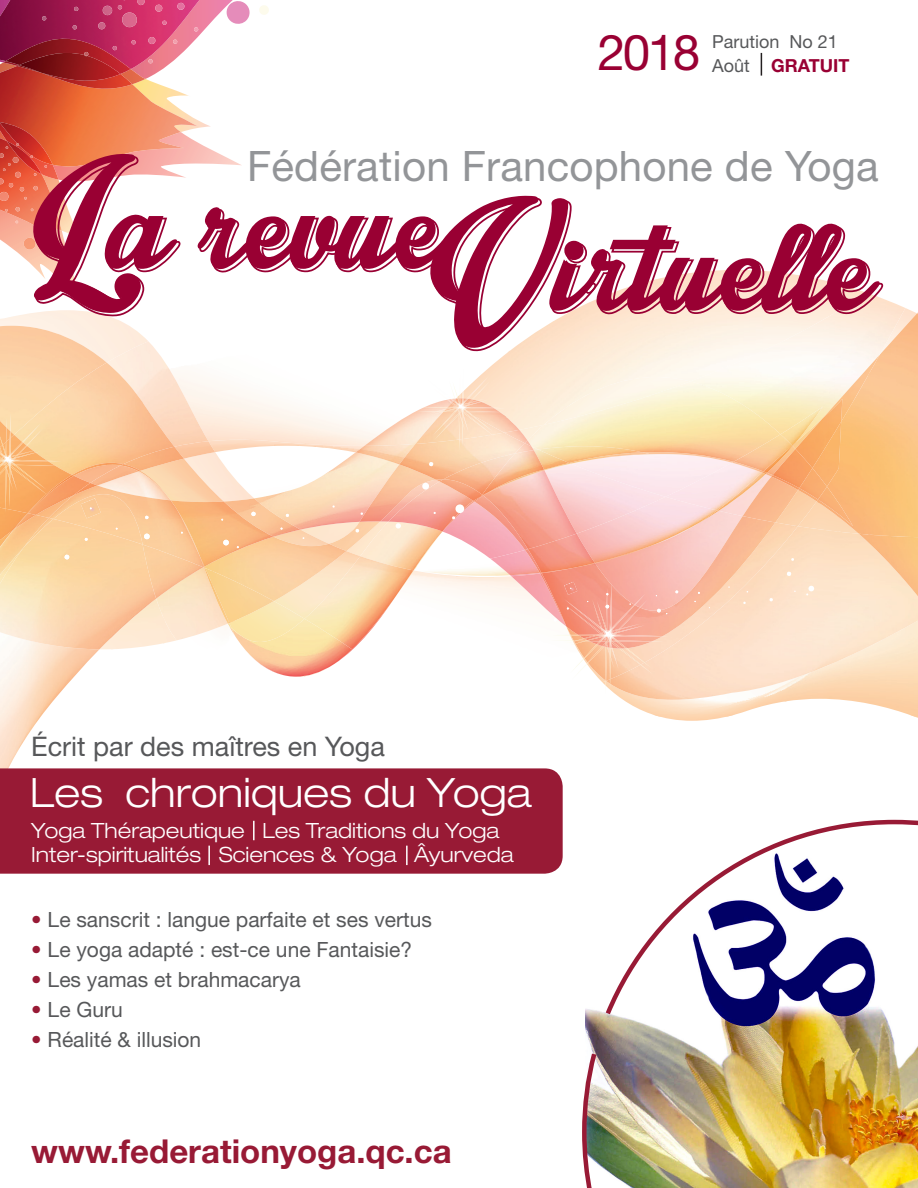
<style>
.page{position:relative;width:918px;height:1188px;background:#fff}
.page>*{position:absolute;margin:0;border:0;box-sizing:border-box;transform-origin:0 0}
.t1{font:200.1px "Intrique Script Personal Use";color:#903}
.t2{font:49.5px "Helvetica Neue LT Std";color:#903}
.t3{font:42px "Helvetica Neue LT Std";letter-spacing:.005em;color:#939598}
.t4{font:300 expanded 40.5px "Helvetica Neue LT Std";color:#fff}
.t5{font:700 33px "Helvetica Neue LT Std";color:#981a35}
.t6{font:27px "Helvetica Neue LT Std";color:#57585a}
.t7{font:21px "Helvetica Neue LT Std";color:#57585a}
.t8{font:300 expanded 21px/24px "Helvetica Neue LT Std";color:#fff}
.t9{font:18px "Helvetica Neue LT Std";color:#57585a}
.t10{font:700 18px "Helvetica Neue LT Std";color:#903}
.s1{font-weight:400;color:#57585a}
.s2{font-stretch:expanded;color:#981a35}
</style>
<div class="page">
<img style="left:489px;top:353px;width:21px;height:62px">
<img style="left:817px;top:503px;width:1px;height:23px">
<img style="left:163px;top:640px;width:14px;height:3px">
<img style="left:787px;top:700px;width:131px;height:14px">
<img style="left:602px;top:682px;width:185px;height:33px">
<img style="left:652px;top:714px;width:83px;height:7px">
<svg style="left:908px;top:714px;width:10px;height:4px"></svg>
<img style="left:506px;top:415px;width:13px;height:6px">
<img style="left:329px;top:530px;width:31px;height:21px">
<img style="left:229px;top:601px;width:45px;height:19px">
<img style="left:606px;top:526px;width:312px;height:174px">
<img style="left:859px;top:534px;width:59px;height:62px">
<img style="left:0;top:513px;width:13px;height:2px">
<img style="left:364px;top:412px;width:51px;height:9px">
<img style="left:413px;top:571px;width:1px;height:27px">
<img style="left:274px;top:551px;width:86px;height:68px">
<img style="left:301px;top:530px;width:28px;height:7px">
<img style="left:228px;top:537px;width:118px;height:64px">
<img style="left:798px;top:501px;width:19px;height:25px">
<img style="left:798px;top:490px;width:20px;height:11px">
<img style="left:0;top:353px;width:107px;height:60px">
<img style="left:208px;top:421px;width:633px;height:66px">
<img style="left:587px;top:522px;width:211px;height:159px">
<img style="left:107px;top:353px;width:101px;height:88px">
<img style="left:14px;top:363px;width:160px;height:100px">
<img style="left:0;top:435px;width:72px;height:78px">
<img style="left:0;top:649px;width:99px;height:119px">
<img style="left:14px;top:640px;width:142px;height:9px">
<img style="left:254px;top:452px;width:106px;height:78px">
<img style="left:359px;top:464px;width:77px;height:58px">
<img style="left:519px;top:425px;width:8px;height:5px">
<img style="left:506px;top:430px;width:21px;height:10px">
<img style="left:208px;top:440px;width:156px;height:12px">
<img style="left:356px;top:444px;width:43px;height:20px">
<img style="left:399px;top:433px;width:126px;height:47px">
<img style="left:215px;top:452px;width:39px;height:42px">
<img style="left:171px;top:459px;width:53px;height:35px">
<img style="left:204px;top:494px;width:97px;height:63px">
<img style="left:204px;top:500px;width:70px;height:67px">
<img style="left:174px;top:441px;width:41px;height:18px">
<img style="left:123px;top:447px;width:61px;height:24px">
<img style="left:442px;top:454px;width:69px;height:122px">
<img style="left:650px;top:462px;width:82px;height:1px">
<img style="left:483px;top:496px;width:7px;height:63px">
<img style="left:511px;top:575px;width:29px;height:52px">
<img style="left:762px;top:477px;width:36px;height:45px">
<img style="left:771px;top:477px;width:28px;height:13px">
<img style="left:542px;top:516px;width:233px;height:133px">
<img style="left:690px;top:299px;width:215px;height:144px">
<img style="left:823px;top:355px;width:57px;height:67px">
<img style="left:795px;top:399px;width:47px;height:69px">
<img style="left:231px;top:619px;width:121px;height:58px">
<img style="left:360px;top:522px;width:82px;height:44px">
<img style="left:305px;top:556px;width:108px;height:93px">
<img style="left:473px;top:502px;width:2px;height:30px">
<img style="left:388px;top:482px;width:85px;height:50px">
<img style="left:440px;top:479px;width:33px;height:22px">
<svg style="left:473px;top:495px;width:12px;height:7px"></svg>
<img style="left:444px;top:454px;width:37px;height:41px">
<img style="left:818px;top:487px;width:35px;height:39px">
<img style="left:799px;top:468px;width:28px;height:32px">
<img style="left:527px;top:381px;width:254px;height:81px">
<svg style="left:525px;top:440px;width:13px;height:10px"></svg>
<img style="left:515px;top:443px;width:19px;height:7px">
<img style="left:773px;top:449px;width:39px;height:39px">
<img style="left:538px;top:446px;width:104px;height:17px">
<img style="left:481px;top:450px;width:88px;height:46px">
<img style="left:482px;top:450px;width:62px;height:45px">
<img style="left:231px;top:636px;width:3px;height:19px">
<img style="left:0;top:515px;width:228px;height:125px">
<img style="left:204px;top:568px;width:25px;height:56px">
<img style="left:13px;top:513px;width:23px;height:17px">
<img style="left:14px;top:513px;width:14px;height:17px">
<img style="left:36px;top:515px;width:13px;height:3px">
<img style="left:72px;top:463px;width:51px;height:13px">
<img style="left:28px;top:476px;width:62px;height:39px">
<img style="left:28px;top:475px;width:46px;height:38px">
<img style="left:23px;top:518px;width:180px;height:81px">
<img style="left:139px;top:471px;width:31px;height:15px">
<img style="left:49px;top:486px;width:155px;height:81px">
<img style="left:174px;top:505px;width:31px;height:62px">
<img style="left:90px;top:465px;width:49px;height:21px">
<img style="left:121px;top:464px;width:19px;height:7px">
<img style="left:74px;top:483px;width:23px;height:12px">
<svg style="left:227px;top:620px;width:8px;height:16px"></svg>
<img style="left:414px;top:559px;width:96px;height:17px">
<img style="left:490px;top:463px;width:272px;height:112px">
<img style="left:732px;top:462px;width:30px;height:11px">
<img style="left:525px;top:497px;width:192px;height:76px">
<img style="left:528px;top:534px;width:67px;height:39px">
<img style="left:717px;top:473px;width:49px;height:38px">
<svg style="left:762px;top:471px;width:11px;height:6px"></svg>
<img style="left:595px;top:510px;width:124px;height:53px">
<img style="left:575px;top:563px;width:20px;height:5px">
<img style="left:781px;top:407px;width:42px;height:39px">
<svg style="left:792px;top:443px;width:4px;height:3px"></svg>
<svg style="left:413px;top:566px;width:4px;height:5px"></svg>
<img style="left:734px;top:434px;width:58px;height:37px">
<img style="left:763px;top:446px;width:30px;height:27px">
<img style="left:30px;top:460px;width:18px;height:1px">
<img style="left:5px;top:481px;width:10px;height:28px">
<svg style="left:47px;top:461px;width:15px;height:6px"></svg>
<img style="left:46px;top:463px;width:10px;height:3px">
<img style="left:27px;top:446px;width:3px;height:16px">
<img style="left:27px;top:453px;width:9px;height:5px">
<img style="left:7px;top:481px;width:4px;height:9px">
<svg style="left:33px;top:450px;width:8px;height:3px"></svg>
<img style="left:27px;top:451px;width:6px;height:4px">
<img style="left:27px;top:462px;width:19px;height:4px">
<img style="left:27px;top:423px;width:14px;height:6px">
<img style="left:11px;top:466px;width:35px;height:28px">
<img style="left:27px;top:429px;width:16px;height:17px">
<svg style="left:0;top:413px;width:27px;height:68px;background:#fac58b"></svg>
<img style="left:0;top:451px;width:15px;height:15px">
<svg style="left:417px;top:368px;width:89px;height:83px"></svg>
<img style="left:81px;top:498px;width:20px;height:20px">
<svg style="left:429px;top:462px;width:5px;height:5px"></svg>
<svg style="left:422px;top:482px;width:8px;height:8px"></svg>
<svg style="left:355px;top:529px;width:4px;height:4px"></svg>
<svg style="left:395px;top:523px;width:6px;height:6px"></svg>
<svg style="left:223px;top:539px;width:6px;height:7px"></svg>
<svg style="left:144px;top:533px;width:6px;height:7px"></svg>
<svg style="left:145px;top:516px;width:4px;height:3px"></svg>
<svg style="left:64px;top:554px;width:6px;height:6px"></svg>
<svg style="left:251px;top:511px;width:5px;height:5px"></svg>
<svg style="left:452px;top:504px;width:13px;height:16px"></svg>
<img style="left:633px;top:635px;width:30px;height:1px">
<img style="left:610px;top:585px;width:1px;height:14px">
<svg style="left:606px;top:679px;width:5px;height:15px"></svg>
<img style="left:605px;top:664px;width:2px;height:17px">
<svg style="left:651px;top:636px;width:18px;height:6px"></svg>
<img style="left:633px;top:638px;width:19px;height:4px">
<img style="left:623px;top:634px;width:10px;height:14px">
<img style="left:611px;top:664px;width:8px;height:5px">
<img style="left:621px;top:625px;width:24px;height:9px">
<img style="left:607px;top:664px;width:7px;height:4px">
<img style="left:604px;top:599px;width:37px;height:30px">
<img style="left:641px;top:648px;width:4px;height:15px">
<img style="left:621px;top:637px;width:6px;height:11px">
<img style="left:564px;top:599px;width:40px;height:19px">
<img style="left:611px;top:605px;width:24px;height:25px">
<svg style="left:640px;top:663px;width:13px;height:12px"></svg>
<img style="left:619px;top:648px;width:22px;height:17px">
<img style="left:619px;top:607px;width:21px;height:22px">
<img style="left:566px;top:605px;width:36px;height:13px">
<img style="left:621px;top:642px;width:4px;height:5px">
<img style="left:621px;top:618px;width:2px;height:7px">
<svg style="left:786px;top:571px;width:6px;height:5px"></svg>
<svg style="left:769px;top:598px;width:4px;height:4px"></svg>
<svg style="left:657px;top:609px;width:10px;height:5px"></svg>
<svg style="left:605px;top:605px;width:4px;height:4px"></svg>
<svg style="left:630px;top:594px;width:17px;height:14px"></svg>
<svg style="left:564px;top:582px;width:13px;height:13px"></svg>
<svg style="left:549px;top:618px;width:72px;height:46px"></svg>
<svg style="left:675px;top:590px;width:3px;height:4px"></svg>
<svg style="left:806px;top:585px;width:8px;height:11px"></svg>
<svg style="left:0;top:0;width:884px;height:353px"></svg>
<div style="left:0;top:768px;width:563px;height:106px;background:#981a35"></div>
<img style="left:582px;top:819px;width:336px;height:369px">
<svg style="left:253px;top:821px;width:2px;height:19px"></svg>
<svg style="left:208px;top:846px;width:2px;height:19px"></svg>
<svg style="left:406px;top:846px;width:2px;height:19px"></svg>
<h2 class="t2" style="left:598px;top:23px;width:104px">2018</h2>
<p class="t9" style="left:712px;top:31px;width:127px">Parution No 21</p>
<p class="t10" style="left:712px;top:54px;width:139px"><span class="s1">Août</span> GRATUIT</p>
<h3 class="t3" style="left:247px;top:141px;width:633px">Fédération Francophone de Yoga</h3>
<h1 class="t1" style="left:30px;top:159px;width:843px">La revueVirtuelle</h1>
<p class="t6" style="left:31px;top:730px;width:355px">Écrit par des maîtres en Yoga</p>
<h3 class="t4" style="left:30px;top:768px;width:503px">Les chroniques du Yoga</h3>
<p class="t8" style="left:31px;top:819px;width:484px">Yoga Thérapeutique Les Traditions du Yoga<br>Inter-spiritualités Sciences &amp; Yoga Âyurveda</p>
<p class="t7" style="left:31px;top:907px;width:402px"><span class="s2">•</span> Le sanscrit : langue parfaite et ses vertus</p>
<p class="t7" style="left:31px;top:937px;width:382px"><span class="s2">•</span> Le yoga adapté : est-ce une Fantaisie?</p>
<p class="t7" style="left:31px;top:967px;width:271px"><span class="s2">•</span> Les yamas et brahmacarya</p>
<p class="t7" style="left:31px;top:997px;width:93px"><span class="s2">•</span> Le Guru</p>
<p class="t7" style="left:31px;top:1027px;width:171px"><span class="s2">•</span> Réalité &amp; illusion</p>
<h3 class="t5" style="left:31px;top:1131px;width:422px">www.federationyoga.qc.ca</h3>
</div>
